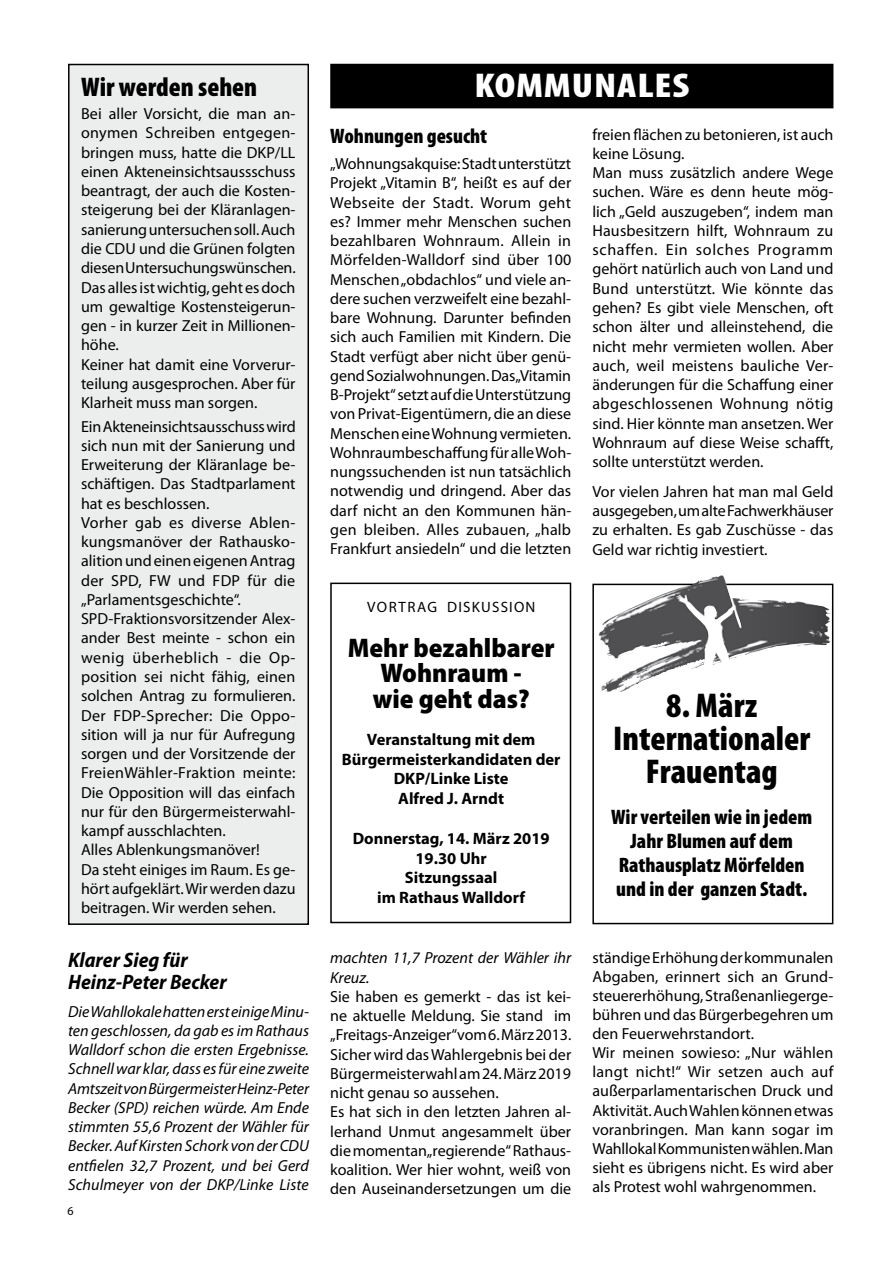
<style>
.page{position:relative;width:893px;height:1263px;background:#fff}
.page>*{position:absolute;margin:0;border:0;box-sizing:border-box;transform-origin:0 0}
.t1{font:900 condensed 34.5px/33px "Myriad Pro";color:#000;text-align:center}
.t2{font:900 condensed 34.5px "Myriad Pro";letter-spacing:.02em;color:#fff;scale:1.2 1}
.t3{font:900 semi-condensed 27px/25.5px "Myriad Pro";color:#000;text-align:center}
.t4{font:900 condensed 27px "Myriad Pro";color:#000}
.t5{font:900 condensed 21px/24px "Myriad Pro";color:#000;text-align:center}
.t6{font:italic 700 semi-condensed 21px/21.8px "Myriad Pro";color:#000}
.t7{font:700 16.5px/19.8px "Myriad Pro";color:#000;text-align:center}
.t8{font:16.05px/19.2px "Myriad Pro";color:#000}
.t9{font:italic 16.05px/19.2px "Myriad Pro";color:#000;text-align:justify}
.t10{font:15px "Myriad Pro";letter-spacing:.08em;color:#000}
.t11{font:12px "Myriad Pro";color:#000}
</style>
<div class="page">
<div style="left:331px;top:64px;width:502px;height:44px;background:#000"></div>
<div style="left:69px;top:64px;width:239px;height:860px;background:#eceded"></div>
<div style="left:68px;top:64px;width:241px;height:861px;border:2px solid #000"></div>
<div style="left:330px;top:583px;width:241px;height:340px;border:2px solid #000"></div>
<div style="left:592px;top:584px;width:241px;height:340px;border:2px solid #000"></div>
<img style="left:597px;top:576px;width:123px;height:102px">
<h2 class="t4" style="left:81px;top:72px;width:178px">Wir werden sehen</h2>
<p class="t8" style="left:81px;top:104px;width:216px">Bei aller Vorsicht, die man an&shy;onymen Schreiben entgegen&shy;bringen muss, hatte die DKP/LL einen Akteneinsichtsaussschuss beantragt, der auch die Kosten&shy;steigerung bei der Kläranlagen&shy;sanierung untersuchen soll. Auch die CDU und die Grünen folgten diesen Untersuchungswünschen.<br>Das alles ist wichtig, geht es doch um gewaltige Kostensteigerun&shy;gen - in kurzer Zeit in Millionen&shy;höhe.<br>Keiner hat damit eine Vorverur&shy;teilung ausgesprochen. Aber für<br>Klarheit muss man sorgen.</p>
<p class="t8" style="left:81px;top:416px;width:216px">Ein Akteneinsichtsausschuss wird sich nun mit der Sanierung und<br>Erweiterung der Kläranlage be&shy;schäftigen. Das Stadtparlament hat es beschlossen.<br>Vorher gab es diverse Ablen&shy;kungsmanöver der Rathausko&shy;alition und einen eigenen Antrag der SPD, FW und FDP für die „Parlamentsgeschichte“.<br>SPD-Fraktionsvorsitzender Alex&shy;ander Best meinte - schon ein wenig überheblich - die Op&shy;position sei nicht fähig, einen solchen Antrag zu formulieren.<br>Der FDP-Sprecher: Die Oppo&shy;sition will ja nur für Aufregung sorgen und der Vorsitzende der<br>FreienWähler-Fraktion meinte:<br>Die Opposition will das einfach nur für den Bürgermeisterwahl&shy;kampf ausschlachten.<br>Alles Ablenkungsmanöver!<br>Da steht einiges im Raum. Es ge&shy;hört aufgeklärt. Wir werden dazu beitragen. Wir werden sehen.</p>
<h3 class="t6" style="left:68px;top:949px;width:160px">Klarer Sieg für<br>Heinz-Peter Becker</h3>
<p class="t9" style="left:68px;top:1001px;width:243px">Die Wahllokale hatten erst einige Minu&shy;ten geschlossen, da gab es im Rathaus Walldorf schon die ersten Ergebnisse.<br>Schnell war klar, dass es für eine zweite Amtszeit von Bürgermeister Heinz-Peter Becker (SPD) reichen würde. Am Ende stimmten 55,6 Prozent der Wähler für Becker. Auf Kirsten Schork von der CDU entfielen 32,7 Prozent, und bei Gerd Schulmeyer von der DKP/Linke Liste</p>
<p class="t11" style="left:67px;top:1204px;width:8px">6</p>
<h1 class="t2" style="left:474px;top:66px;width:181px">KOMMUNALES</h1>
<h3 class="t5" style="left:330px;top:125px;width:158px">Wohnungen gesucht</h3>
<p class="t8" style="left:330px;top:154px;width:243px;text-align:justify">„Wohnungsakquise: Stadt unterstützt Projekt „Vitamin B“, heißt es auf der Webseite der Stadt. Worum geht es? Immer mehr Menschen suchen bezahlbaren Wohnraum. Allein in Mörfelden-Walldorf sind über 100<br>Menschen „obdachlos“ und viele an&shy;dere suchen verzweifelt eine bezahl&shy;bare Wohnung. Darunter befinden sich auch Familien mit Kindern. Die Stadt verfügt aber nicht über genü&shy;gend Sozialwohnungen. Das „Vitamin B-Projekt“ setzt auf die Unterstützung von Privat-Eigentümern, die an diese Menschen eine Wohnung vermieten.<br>Wohnraumbeschaffung für alle Woh&shy;nungssuchenden ist nun tatsächlich notwendig und dringend. Aber das darf nicht an den Kommunen hän&shy;gen bleiben. Alles zubauen, „halb Frankfurt ansiedeln“ und die letzten</p>
<p class="t8" style="left:592px;top:124px;width:243px">freien flächen zu betonieren, ist auch keine Lösung.<br>Man muss zusätzlich andere Wege suchen. Wäre es denn heute mög&shy;lich „Geld auszugeben“, indem man<br>Hausbesitzern hilft, Wohnraum zu schaffen. Ein solches Programm gehört natürlich auch von Land und<br>Bund unterstützt. Wie könnte das gehen? Es gibt viele Menschen, oft schon älter und alleinstehend, die nicht mehr vermieten wollen. Aber auch, weil meistens bauliche Ver&shy;änderungen für die Schaffung einer abgeschlossenen Wohnung nötig sind. Hier könnte man ansetzen. Wer<br>Wohnraum auf diese Weise schafft, sollte unterstützt werden.</p>
<p class="t8" style="left:592px;top:482px;width:243px;text-align:justify">Vor vielen Jahren hat man mal Geld ausgegeben, um alte Fachwerkhäuser zu erhalten. Es gab Zuschüsse - das Geld war richtig investiert.</p>
<p class="t10" style="left:367px;top:598px;width:21px">Vortrag</p>
<p class="t10" style="left:447px;top:598px;width:90px">DISKUSSION</p>
<h2 class="t3" style="left:348px;top:635px;width:208px">Mehr bezahlbarer<br>Wohnraum -<br>wie geht das?</h2>
<p class="t7" style="left:342px;top:729px;width:220px">Veranstaltung mit dem<br>Bürgermeisterkandidaten der<br>DKP/Linke Liste<br>Alfred J. Arndt</p>
<p class="t7" style="left:353px;top:828px;width:198px">Donnerstag, 14. März 2019<br>19.30 Uhr<br>Sitzungssaal<br>im Rathaus Walldorf</p>
<p class="t9" style="left:330px;top:948px;width:242px">machten 11,7 Prozent der Wähler ihr<br>Kreuz.</p>
<p class="t8" style="left:330px;top:986px;width:243px">Sie haben es gemerkt - das ist kei&shy;ne aktuelle Meldung. Sie stand im „Freitags-Anzeiger“vom 6. März 2013.<br>Sicher wird das Wahlergebnis bei der Bürgermeisterwahl am 24. März 2019 nicht genau so aussehen.<br>Es hat sich in den letzten Jahren al&shy;lerhand Unmut angesammelt über die momentan „regierende“ Rathaus&shy;koalition. Wer hier wohnt, weiß von den Auseinandersetzungen um die</p>
<h1 class="t1" style="left:613px;top:690px;width:198px">8. März<br>Internationaler<br>Frauentag</h1>
<h3 class="t5" style="left:611px;top:806px;width:203px">Wir verteilen wie in jedem<br>Jahr Blumen auf dem<br>Rathausplatz Mörfelden und in der ganzen Stadt.</h3>
<p class="t8" style="left:592px;top:948px;width:243px">ständige Erhöhung der kommunalen Abgaben, erinnert sich an Grund&shy;steuererhöhung, Straßenanliegerge&shy;bühren und das Bürgerbegehren um den Feuerwehrstandort.<br>Wir meinen sowieso: „Nur wählen langt nicht!“ Wir setzen auch auf außerparlamentarischen Druck und Aktivität. Auch Wahlen können etwas voranbringen. Man kann sogar im Wahllokal Kommunisten wählen. Man sieht es übrigens nicht. Es wird aber als Protest wohl wahrgenommen.</p>
</div>
